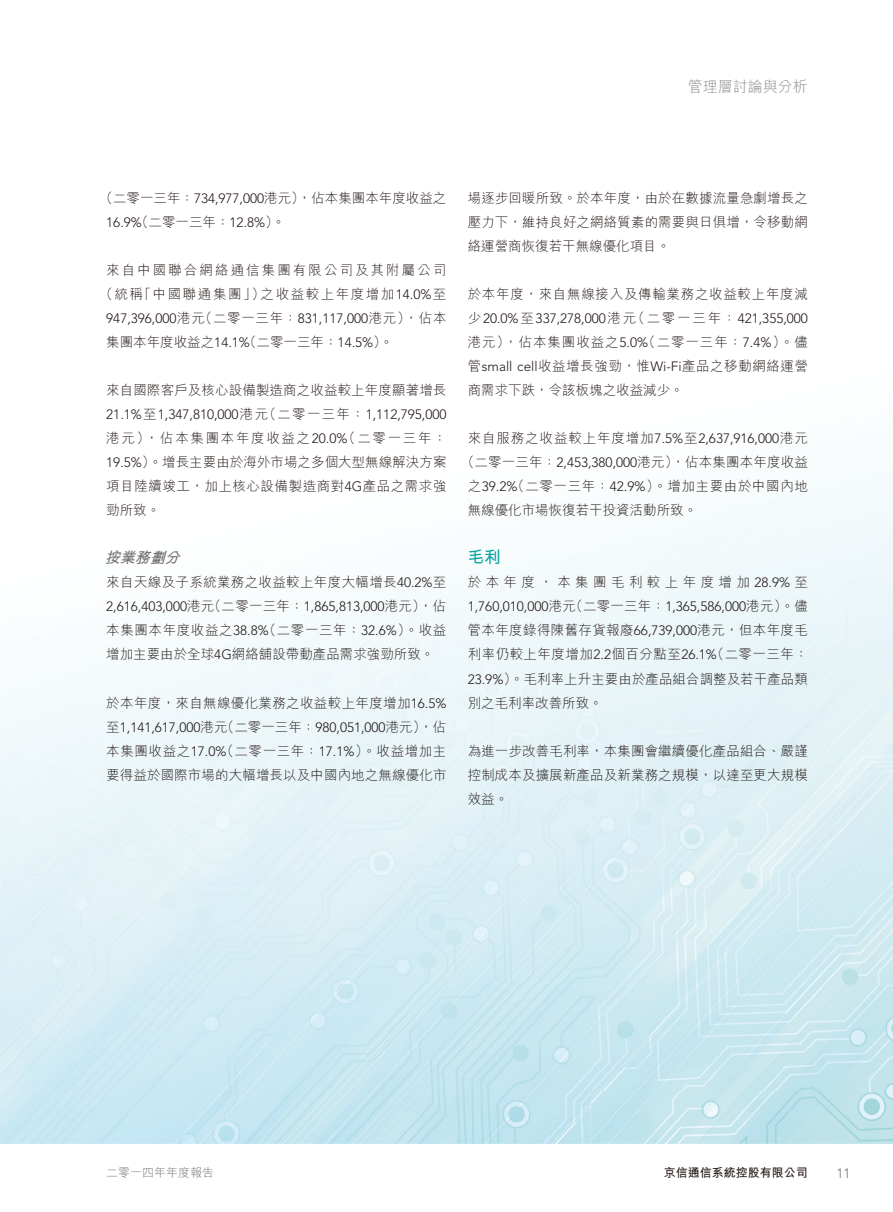
<style>
.page{position:relative;width:893px;height:1212px;background:#fff}
.page>*{position:absolute;margin:0;border:0;box-sizing:border-box;transform-origin:0 0}
.t1{font:16.5px "M Hei HK Bold E Ten B5 H";color:#00a29a}
.t2{font:15px "M Hei HK Light E Ten B5 H";color:#898989}
.t3{font:italic 15px "M Hei HK Bold E Ten B5 H";color:#717171}
.t4{font:13.5px/24px "M Hei HK Light E Ten B5 H";letter-spacing:.01em;color:#231916;text-align:justify}
.t5{font:300 13.5px "Avenir LT Std";color:#231916}
.t6{font:13.5px/24px "M Hei HK Light E Ten B5 H";letter-spacing:.15em;color:#231916;text-align:center}
.t7{font:13.5px "M Hei HK Light E Ten B5 H";letter-spacing:.05em;color:#231916}
.t8{font:13.5px "M Hei HK Light E Ten B5 H";letter-spacing:.325em;color:#231916}
.t9{font:300 13.5px "Avenir LT Std";color:#717171}
.t10{font:12px "M Hei HK Bold E Ten B5 H";color:#231916}
.t11{font:12px "M Hei HK Light E Ten B5 H";color:#717171}
.s1{font-family:"Avenir LT Std";font-weight:300}
.s2{font-family:"M Hei HK Light E Ten B5 H";font-weight:400}
</style>
<div class="page">
<img style="left:0;top:484px;width:893px;height:660px">
<p class="t2" style="left:688px;top:81px;width:121px">管理層討論與分析</p>
<p class="t4" style="left:100px;top:188px;width:348px">（二零一三年：<span class="s1">734,977,000</span>港元），佔本集團本年度收益之</p>
<p class="t5" style="left:106px;top:216px;width:181px">16.9%<span class="s2">（二零一三年：</span>12.8%<span class="s2">）。</span></p>
<p class="t6" style="left:100px;top:260px;width:348px">來自中國聯合網絡通信集團有限公司及其附屬公司（統稱「中國聯通集團」）之收益較上年度增加<span class="s1">14.0%</span>至</p>
<p class="t5" style="left:106px;top:312px;width:342px">947,396,000<span class="s2">港元（二零一三年：</span>831,117,000<span class="s2">港元），佔本</span></p>
<p class="t4" style="left:106px;top:332px;width:289px">集團本年度收益之<span class="s1">14.1%</span>（二零一三年：<span class="s1">14.5%</span>）。</p>
<p class="t4" style="left:106px;top:380px;width:342px">來自國際客戶及核心設備製造商之收益較上年度顯著增長</p>
<p class="t5" style="left:106px;top:408px;width:342px">21.1%<span class="s2">至</span>1,347,810,000<span class="s2">港元（二零一三年：</span>1,112,795,000</p>
<p class="t4" style="left:106px;top:428px;width:342px">港元），佔本集團本年度收益之<span class="s1">20.0%</span>（二零一三年：<span class="s1">19.5%</span>）。增長主要由於海外市場之多個大型無線解決方案項目陸續竣工，加上核心設備製造商對<span class="s1">4G</span>產品之需求強勁所致。</p>
<p class="t3" style="left:105px;top:552px;width:80px">按業務劃分</p>
<p class="t4" style="left:106px;top:572px;width:342px">來自天線及子系統業務之收益較上年度大幅增長<span class="s1">40.2%</span>至</p>
<p class="t5" style="left:106px;top:600px;width:342px">2,616,403,000<span class="s2">港元（二零一三年：</span>1,865,813,000<span class="s2">港元），佔</span></p>
<p class="t4" style="left:106px;top:620px;width:342px">本集團本年度收益之<span class="s1">38.8%</span>（二零一三年：<span class="s1">32.6%</span>）。收益增加主要由於全球<span class="s1">4G</span>網絡舖設帶動產品需求強勁所致。</p>
<p class="t4" style="left:106px;top:692px;width:342px">於本年度，來自無線優化業務之收益較上年度增加<span class="s1">16.5%</span></p>
<p class="t5" style="left:106px;top:720px;width:342px"><span class="s2">至</span>1,141,617,000<span class="s2">港元（二零一三年：</span>980,051,000<span class="s2">港元），佔</span></p>
<p class="t4" style="left:106px;top:740px;width:342px">本集團收益之<span class="s1">17.0%</span>（二零一三年：<span class="s1">17.1%</span>）。收益增加主要得益於國際市場的大幅增長以及中國內地之無線優化市</p>
<p class="t4" style="left:468px;top:188px;width:342px">場逐步回暖所致。於本年度，由於在數據流量急劇增長之壓力下，維持良好之網絡質素的需要與日俱增，令移動網絡運營商恢復若干無線優化項目。</p>
<p class="t7" style="left:468px;top:289px;width:342px">於本年度，來自無線接入及傳輸業務之收益較上年度減</p>
<p class="t5" style="left:468px;top:312px;width:342px"><span class="s2">少</span>20.0%<span class="s2">至</span>337,278,000<span class="s2">港元（二零一三年：</span>421,355,000</p>
<p class="t4" style="left:468px;top:332px;width:342px">港元），佔本集團收益之<span class="s1">5.0%</span>（二零一三年：<span class="s1">7.4%</span>）。儘管<span class="s1">small cell</span>收益增長強勁，惟<span class="s1">Wi-Fi</span>產品之移動網絡運營商需求下跌，令該板塊之收益減少。</p>
<p class="t5" style="left:468px;top:432px;width:342px"><span class="s2">來自服務之收益較上年度增加</span>7.5%<span class="s2">至</span>2,637,916,000<span class="s2">港元</span></p>
<p class="t4" style="left:468px;top:452px;width:342px;text-indent:-7px">（二零一三年：<span class="s1">2,453,380,000</span>港元），佔本集團本年度收益之<span class="s1">39.2%</span>（二零一三年：<span class="s1">42.9%</span>）。增加主要由於中國內地無線優化市場恢復若干投資活動所致。</p>
<p class="t1" style="left:468px;top:551px;width:34px">毛利</p>
<p class="t8" style="left:468px;top:577px;width:342px">於本年度，本集團毛利較上年度增加<span class="s1">28.9%</span>至</p>
<p class="t5" style="left:468px;top:600px;width:342px">1,760,010,000<span class="s2">港元（二零一三年：</span>1,365,586,000<span class="s2">港元）。儘</span></p>
<p class="t4" style="left:468px;top:620px;width:342px">管本年度錄得陳舊存貨報廢<span class="s1">66,739,000</span>港元，但本年度毛利率仍較上年度增加<span class="s1">2.2</span>個百分點至<span class="s1">26.1%</span>（二零一三年：<span class="s1">23.9%</span>）。毛利率上升主要由於產品組合調整及若干產品類別之毛利率改善所致。</p>
<p class="t4" style="left:468px;top:740px;width:342px">為進一步改善毛利率，本集團會繼續優化產品組合、嚴謹控制成本及擴展新產品及新業務之規模，以達至更大規模效益。</p>
<p class="t11" style="left:106px;top:1168px;width:109px">二零一四年年度報告</p>
<p class="t10" style="left:664px;top:1168px;width:145px">京信通信系統控股有限公司</p>
<p class="t9" style="left:836px;top:1166px;width:16px">11</p>
</div>
